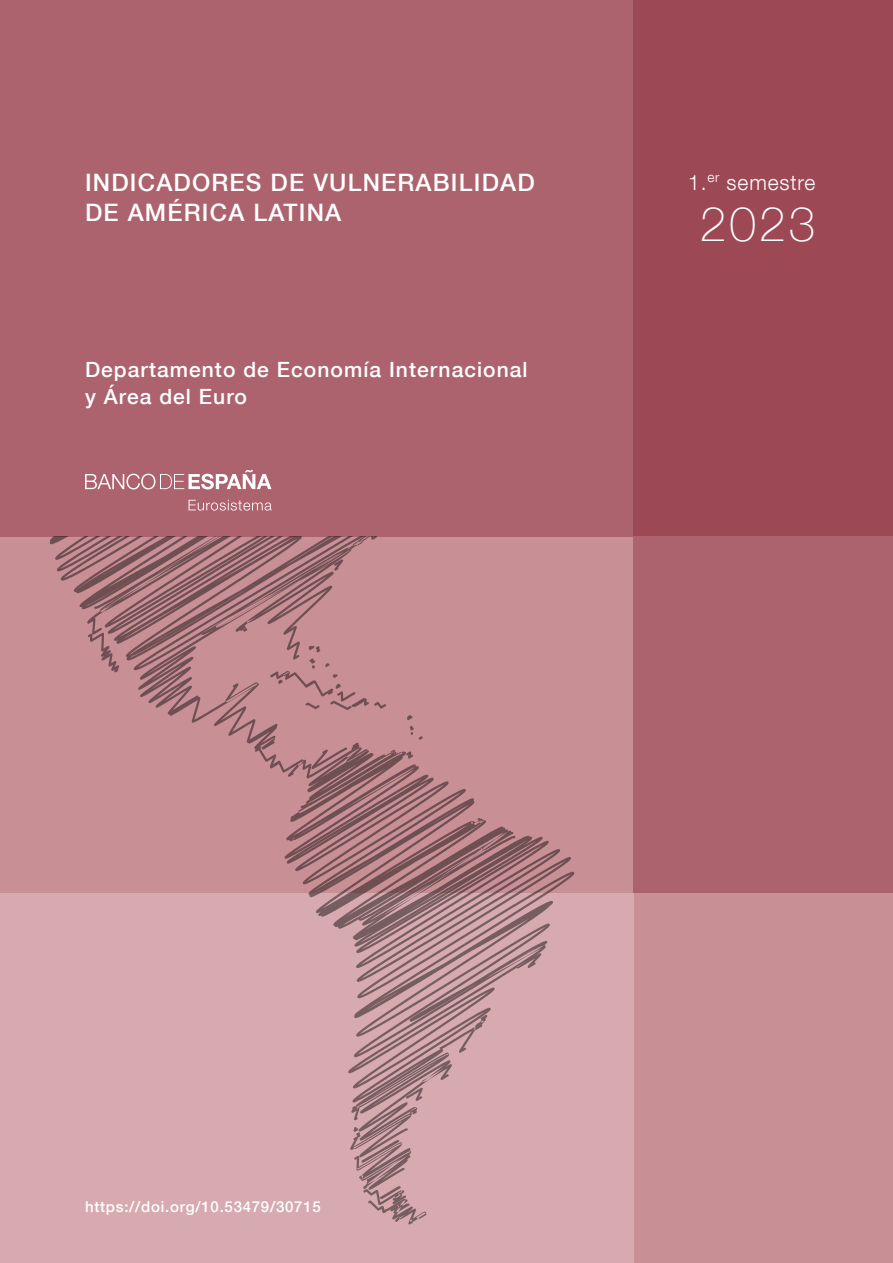
<style>
.page{position:relative;width:893px;height:1263px;background:#fff}
.page>*{position:absolute;margin:0;border:0;box-sizing:border-box;transform-origin:0 0}
.Fecha{font:100 48px "Bd E Neue Helvetica";color:#fff}
.Artículos_Analíticos{font:500 24px/30px "Bd E Neue Helvetica";letter-spacing:.05em;color:#fff}
.Boletín_económico{font:500 21px/27px "Bd E Neue Helvetica";letter-spacing:.05em;color:#fff}
.Fecha-2{font:300 21px "Bd E Neue Helvetica";letter-spacing:.04em;color:#fff}
.Boletín_económico-2{font:500 15px "Bd E Neue Helvetica";letter-spacing:.05em;color:#fff}
</style>
<div class="page">
<div style="left:0;top:0;width:634px;height:536px;background:#ad636d"></div>
<div style="left:634px;top:0;width:259px;height:536px;background:#9d4855"></div>
<div style="left:634px;top:536px;width:259px;height:357px;background:#ad636d"></div>
<div style="left:634px;top:893px;width:259px;height:370px;background:#c88f95"></div>
<div style="left:0;top:536px;width:633px;height:727px;background:linear-gradient(to bottom,#c4888f,#dbb1b6)"></div>
<svg style="left:49px;top:536px;width:526px;height:604px;background:#c19096"></svg>
<svg style="left:406px;top:1088px;width:17px;height:13px"></svg>
<svg style="left:270px;top:659px;width:116px;height:51px;background:#bf888e"></svg>
<svg style="left:350px;top:1113px;width:77px;height:111px;background:#bb9498"></svg>
<svg style="left:88px;top:633px;width:31px;height:39px"></svg>
<svg style="left:311px;top:747px;width:38px;height:22px"></svg>
<svg style="left:189px;top:500px;width:83px;height:11px"></svg>
<svg style="left:85px;top:470px;width:186px;height:19px"></svg>
<p class="Artículos_Analíticos" style="left:85px;top:168px;width:451px">INDICADORES DE VULNERABILIDAD<br>DE AMÉRICA LATINA</p>
<p class="Boletín_económico" style="left:85px;top:356px;width:444px">Departamento de Economía Internacional y Área del Euro</p>
<p class="Fecha-2" style="left:688px;top:170px;width:129px">1.<sup>er</sup> semestre</p>
<p class="Fecha" style="left:700px;top:195px;width:117px">2023</p>
<p class="Boletín_económico-2" style="left:85px;top:1198px;width:237px">https://doi.org/10.53479/30715</p>
</div>
